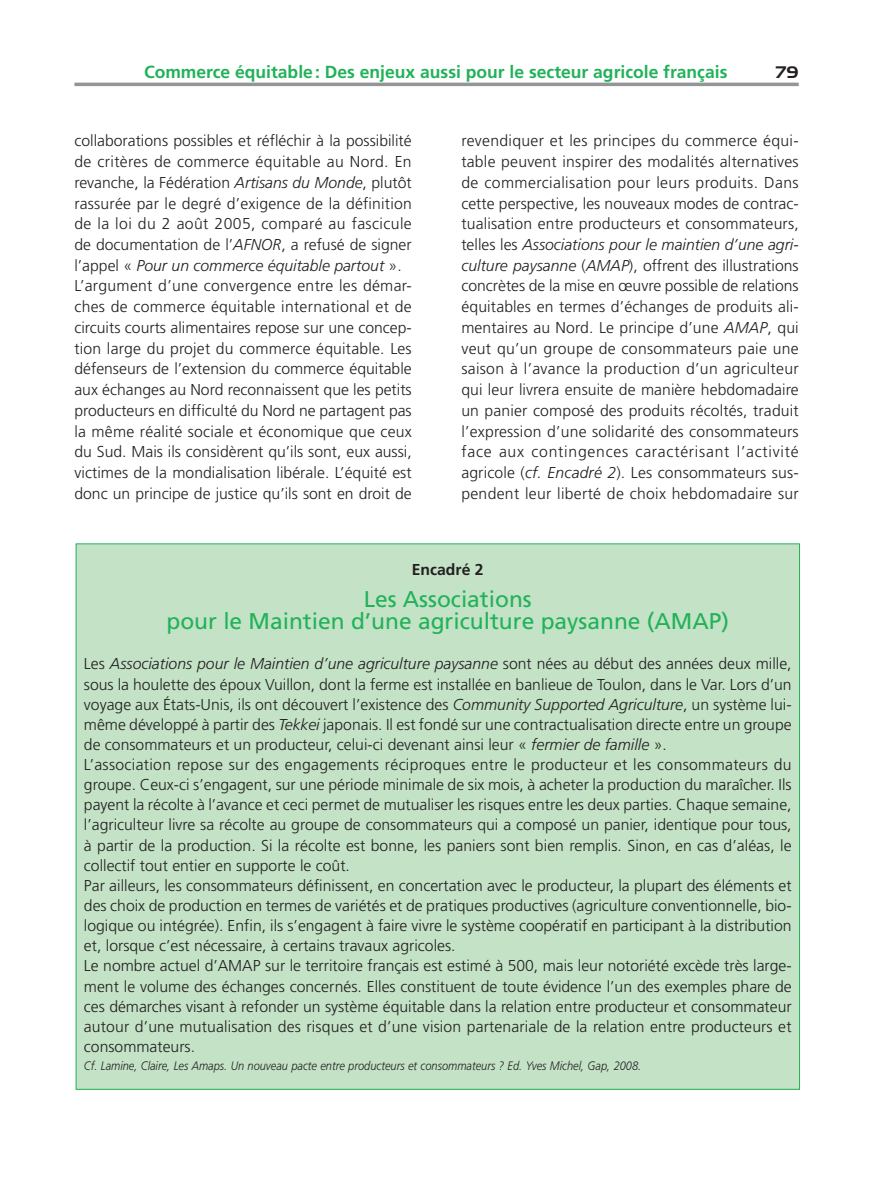
<style>
.page{position:relative;width:893px;height:1191px;background:#fff}
.page>*{position:absolute;margin:0;border:0;box-sizing:border-box;transform-origin:0 0}
.t1{font:22.75px/21.9px "Frutiger";color:#21b259;text-align:center}
.t2{font:700 17.5px "Frutiger";color:#21b259}
.t3{font:700 17.5px "Handel Got D";color:#231f20}
.t4{font:300 15.75px/20.7px "Frutiger";color:#231f20}
.t5{font:700 15.75px "Frutiger";color:#231f20}
.t6{font:italic 300 12.25px "Frutiger";color:#231f20;scale:.9 1}
.s1{font-style:italic}
</style>
<div class="page">
<hr style="left:74px;top:83px;width:725px;height:3px;background:#939598">
<div style="left:76px;top:544px;width:723px;height:545px;background:#c3e2c6"></div>
<p class="t2" style="left:144px;top:65px;width:585px">Commerce équitable : Des enjeux aussi pour le secteur agricole français</p>
<p class="t3" style="left:776px;top:66px;width:25px">79</p>
<p class="t4" style="left:74px;top:132px;width:339px">collaborations possibles et réfléchir à la possibilité de critères de commerce équitable au Nord. En revanche, la Fédération <span class="s1">Artisans du Monde</span>, plutôt rassurée par le degré d’exigence de la définition de la loi du 2 août 2005, comparé au fascicule de documentation de l’<span class="s1">AFNOR</span>, a refusé de signer l’appel « <span class="s1">Pour un commerce équitable partout</span> ».<br>L’argument d’une convergence entre les démar&shy;ches de commerce équitable international et de circuits courts alimentaires repose sur une concep&shy;tion large du projet du commerce équitable. Les défenseurs de l’extension du commerce équitable aux échanges au Nord reconnaissent que les petits producteurs en difficulté du Nord ne partagent pas la même réalité sociale et économique que ceux du Sud. Mais ils considèrent qu’ils sont, eux aussi, victimes de la mondialisation libérale. L’équité est donc un principe de justice qu’ils sont en droit de</p>
<p class="t4" style="left:461px;top:132px;width:339px;text-align:justify">revendiquer et les principes du commerce équi&shy;table peuvent inspirer des modalités alternatives de commercialisation pour leurs produits. Dans cette perspective, les nouveaux modes de contrac&shy;tualisation entre producteurs et consommateurs, telles les <span class="s1">Associations pour le maintien d’une agri&shy;culture paysanne</span> (<span class="s1">AMAP</span>), offrent des illustrations concrètes de la mise en œuvre possible de relations équitables en termes d’échanges de produits ali&shy;mentaires au Nord. Le principe d’une <span class="s1">AMAP</span>, qui veut qu’un groupe de consommateurs paie une saison à l’avance la production d’un agriculteur qui leur livrera ensuite de manière hebdomadaire un panier composé des produits récoltés, traduit l’expression d’une solidarité des consommateurs face aux contingences caractérisant l’activité agricole (<span class="s1">cf. Encadré 2</span>). Les consommateurs sus&shy;pendent leur liberté de choix hebdomadaire sur</p>
<p class="t5" style="left:412px;top:563px;width:73px">Encadré 2</p>
<h1 class="t1" style="left:166px;top:590px;width:564px">Les Associations<br>pour le Maintien d’une agriculture paysanne (AMAP)</h1>
<p class="t4" style="left:84px;top:655px;width:709px;line-height:20.1px">Les <span class="s1">Associations pour le Maintien d’une agriculture paysanne</span> sont nées au début des années deux mille, sous la houlette des époux Vuillon, dont la ferme est installée en banlieue de Toulon, dans le Var. Lors d’un voyage aux États-Unis, ils ont découvert l’existence des <span class="s1">Community Supported Agriculture</span>, un système lui&shy;même développé à partir des <span class="s1">Tekkei</span> japonais. Il est fondé sur une contractualisation directe entre un groupe de consommateurs et un producteur, celui-ci devenant ainsi leur « <span class="s1">fermier de famille</span> ».<br>L’association repose sur des engagements réciproques entre le producteur et les consommateurs du groupe. Ceux-ci s’engagent, sur une période minimale de six mois, à acheter la production du maraîcher. Ils payent la récolte à l’avance et ceci permet de mutualiser les risques entre les deux parties. Chaque semaine, l’agriculteur livre sa récolte au groupe de consommateurs qui a composé un panier, identique pour tous, à partir de la production. Si la récolte est bonne, les paniers sont bien remplis. Sinon, en cas d’aléas, le collectif tout entier en supporte le coût.<br>Par ailleurs, les consommateurs définissent, en concertation avec le producteur, la plupart des éléments et des choix de production en termes de variétés et de pratiques productives (agriculture conventionnelle, bio&shy;logique ou intégrée). Enfin, ils s’engagent à faire vivre le système coopératif en participant à la distribution et, lorsque c’est nécessaire, à certains travaux agricoles.<br>Le nombre actuel d’AMAP sur le territoire français est estimé à 500, mais leur notoriété excède très large&shy;ment le volume des échanges concernés. Elles constituent de toute évidence l’un des exemples phare de ces démarches visant à refonder un système équitable dans la relation entre producteur et consommateur autour d’une mutualisation des risques et d’une vision partenariale de la relation entre producteurs et consommateurs.</p>
<p class="t6" style="left:84px;top:1060px;width:621px">Cf. Lamine, Claire, Les Amaps. Un nouveau pacte entre producteurs et consommateurs ? Ed. Yves Michel, Gap, 2008.</p>
</div>
